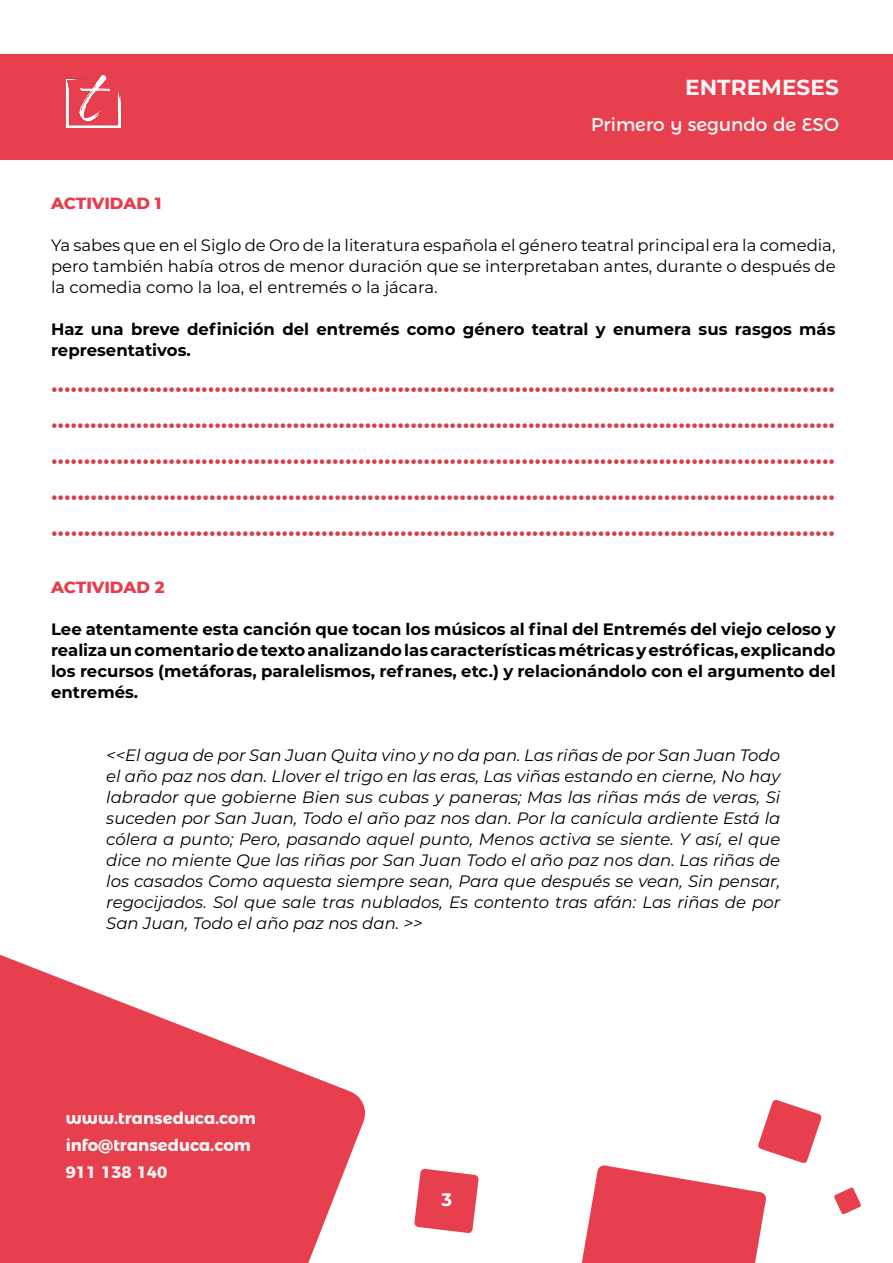
<style>
.page{position:relative;width:893px;height:1263px;background:#fff}
.page>*{position:absolute;margin:0;border:0;box-sizing:border-box;transform-origin:0 0}
.t1{font:600 27px/36px "Montserrat";color:#d93d4b;text-align:justify}
.t2{font:700 21.75px "Montserrat";color:#f6f6f6}
.t3{font:18.45px "Montserrat Alternates";color:#f6f6f6}
.t4{font:700 18px "Montserrat";color:#fff}
.t5{font:italic 16.5px/21px "Montserrat";color:#000;text-align:justify}
.t6{font:700 16.5px/21px "Montserrat";color:#000}
.t7{font:16.5px/21px "Montserrat";color:#000;text-align:justify}
.t8{font:700 16.5px/27px "Montserrat Alternates";color:#f6f6f6}
.t9{font:800 16.5px "Montserrat";letter-spacing:-.005em;color:#e83d4c}
</style>
<div class="page">
<div style="left:0;top:54px;width:893px;height:105px;background:#e83f4e"></div>
<svg style="left:0;top:954px;width:365px;height:309px;fill:#e83f4e"></svg>
<svg style="left:414px;top:1169px;width:65px;height:64px"></svg>
<svg style="left:581px;top:1100px;width:241px;height:163px"></svg>
<svg style="left:834px;top:1187px;width:27px;height:27px"></svg>
<img style="left:66px;top:74px;width:55px;height:55px">
<p class="t2" style="left:685px;top:72px;width:155px">ENTREMESES</p>
<p class="t3" style="left:591px;top:110px;width:249px">Primero y segundo de ESO</p>
<p class="t9" style="left:51px;top:191px;width:112px">ACTIVIDAD 1</p>
<p class="t7" style="left:51px;top:234px;width:786px">Ya sabes que en el Siglo de Oro de la literatura española el género teatral principal era la comedia, pero también había otros de menor duración que se interpretaban antes, durante o después de la comedia como la loa, el entremés o la jácara.</p>
<p class="t6" style="left:51px;top:318px;width:786px">Haz una breve definición del entremés como género teatral y enumera sus rasgos más representativos.</p>
<p class="t1" style="left:51px;top:363px;width:786px">........................................................................................................................ ........................................................................................................................ ........................................................................................................................ ....................................................................................................................... .......................................................................................................................</p>
<p class="t9" style="left:51px;top:575px;width:115px">ACTIVIDAD 2</p>
<p class="t6" style="left:51px;top:618px;width:786px;text-align:justify">Lee atentamente esta canción que tocan los músicos al final del Entremés del viejo celoso y realiza un comentario de texto analizando las características métricas y estróficas, explicando los recursos (metáforas, paralelismos, refranes, etc.) y relacionándolo con el argumento del entremés.</p>
<p class="t5" style="left:106px;top:744px;width:676px">&lt;&lt;El agua de por San Juan Quita vino y no da pan. Las riñas de por San Juan Todo el año paz nos dan. Llover el trigo en las eras, Las viñas estando en cierne, No hay labrador que gobierne Bien sus cubas y paneras; Mas las riñas más de veras, Si suceden por San Juan, Todo el año paz nos dan. Por la canícula ardiente Está la cólera a punto; Pero, pasando aquel punto, Menos activa se siente. Y así, el que dice no miente Que las riñas por San Juan Todo el año paz nos dan. Las riñas de los casados Como aquesta siempre sean, Para que después se vean, Sin pensar, regocijados. Sol que sale tras nublados, Es contento tras afán: Las riñas de por San Juan, Todo el año paz nos dan. &gt;&gt;</p>
<p class="t8" style="left:66px;top:1103px;width:192px">www.transeduca.com info@transeduca.com<br>911 138 140</p>
<p class="t4" style="left:441px;top:1186px;width:12px">3</p>
</div>
